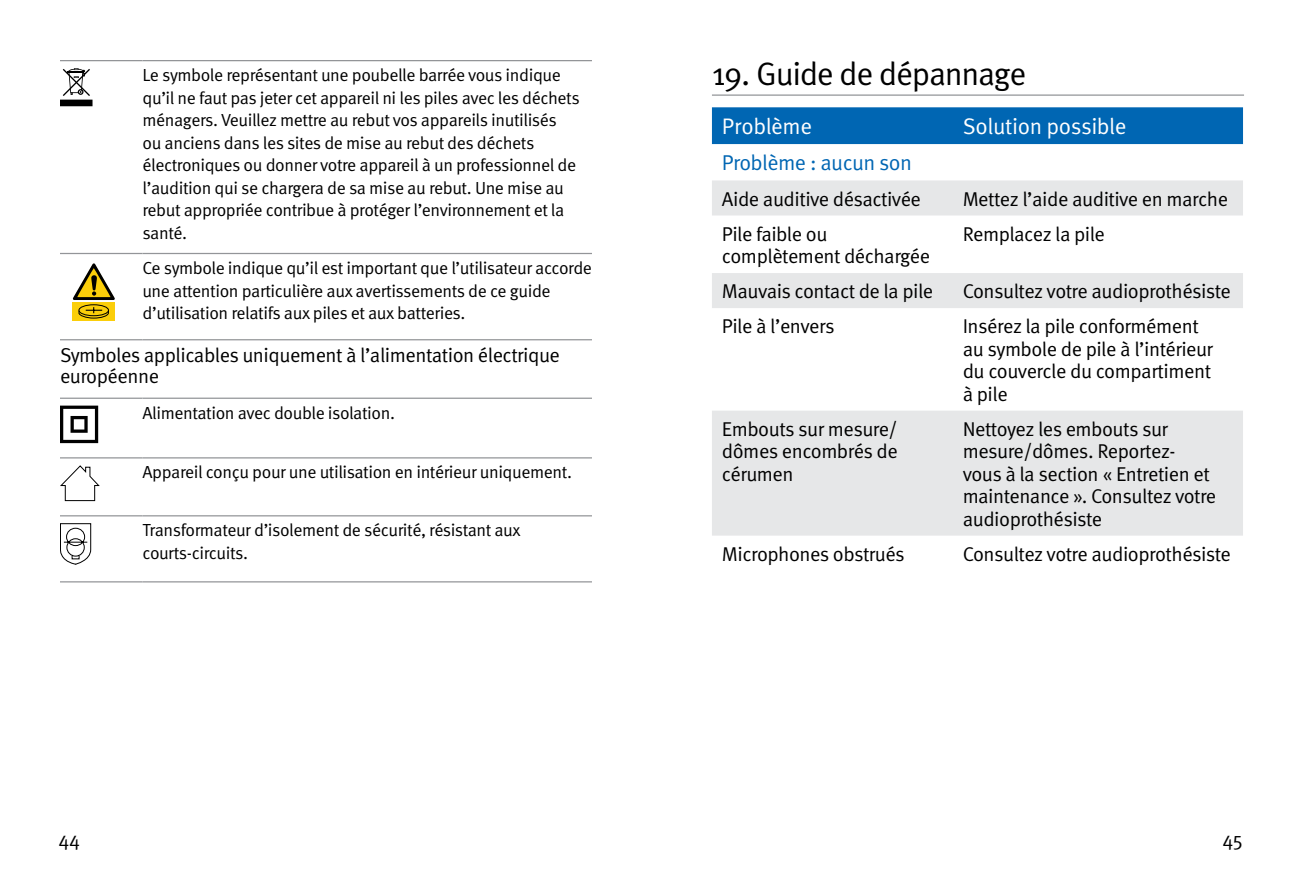
<style>
.page{position:relative;width:1304px;height:886px;background:#fff}
.page>*{position:absolute;margin:0;border:0;box-sizing:border-box;transform-origin:0 0}
.t1{font:32.5px "Meta Pro Norm";letter-spacing:-.045em;color:#000}
.t2{font:22.5px "Meta Pro Norm";letter-spacing:-.02em;color:#fff}
.t3{font:21.5px "Meta Pro Norm";letter-spacing:-.025em;color:#0066b3}
.t4{font:20px/22.5px "Meta Pro Norm";letter-spacing:-.025em;color:#000}
.t5{font:17.5px/22.5px "Meta Pro Norm";letter-spacing:-.025em;color:#000}
</style>
<div class="page">
<hr style="left:712px;top:94px;width:532px;height:2px;background:#939598">
<div style="left:712px;top:107px;width:531px;height:37px;background:#0066b3"></div>
<svg style="left:712px;top:180px;width:531px;height:356px;fill:#e6e7e8"></svg>
<hr style="left:60px;top:60px;width:82px;height:1px;background:#939598">
<hr style="left:142px;top:60px;width:450px;height:1px;background:#939598">
<hr style="left:60px;top:398px;width:82px;height:1px;background:#939598">
<hr style="left:142px;top:398px;width:450px;height:1px;background:#939598">
<hr style="left:60px;top:457px;width:82px;height:1px;background:#939598">
<hr style="left:142px;top:457px;width:450px;height:1px;background:#939598">
<hr style="left:60px;top:515px;width:82px;height:1px;background:#939598">
<hr style="left:142px;top:515px;width:450px;height:1px;background:#939598">
<hr style="left:60px;top:581px;width:82px;height:1px;background:#939598">
<hr style="left:142px;top:581px;width:450px;height:1px;background:#939598">
<hr style="left:60px;top:253px;width:82px;height:1px;background:#939598">
<hr style="left:142px;top:253px;width:450px;height:1px;background:#939598">
<hr style="left:60px;top:339px;width:82px;height:1px;background:#939598">
<hr style="left:142px;top:339px;width:450px;height:1px;background:#939598">
<svg style="left:63px;top:68px;width:27px;height:28px"></svg>
<div style="left:60px;top:100px;width:33px;height:6px;background:#000"></div>
<div style="left:73px;top:303px;width:42px;height:18px;background:#fbce0a"></div>
<svg style="left:73px;top:263px;width:42px;height:56px"></svg>
<svg style="left:60px;top:406px;width:38px;height:37px"></svg>
<svg style="left:60px;top:465px;width:40px;height:36px"></svg>
<svg style="left:60px;top:523px;width:31px;height:42px"></svg>
<p class="t5" style="left:142px;top:63px;width:439px">Le symbole représentant une poubelle barrée vous indique qu’il ne faut pas jeter cet appareil ni les piles avec les déchets ménagers. Veuillez mettre au rebut vos appareils inutilisés ou anciens dans les sites de mise au rebut des déchets électroniques ou donner votre appareil à un professionnel de l’audition qui se chargera de sa mise au rebut. Une mise au rebut appropriée contribue à protéger l’environnement et la santé.</p>
<p class="t5" style="left:142px;top:256px;width:451px">Ce symbole indique qu’il est important que l’utilisateur accorde une attention particulière aux avertissements de ce guide d’utilisation relatifs aux piles et aux batteries.</p>
<p class="t4" style="left:60px;top:343px;width:502px;line-height:21.2px">Symboles applicables uniquement à l’alimentation électrique européenne</p>
<p class="t5" style="left:142px;top:400px;width:254px">Alimentation avec double isolation.</p>
<p class="t5" style="left:142px;top:460px;width:431px">Appareil conçu pour une utilisation en intérieur uniquement.</p>
<p class="t5" style="left:142px;top:518px;width:380px">Transformateur d’isolement de sécurité, résistant aux courts-circuits.</p>
<h1 class="t1" style="left:712px;top:49px;width:316px">19. Guide de dépannage</h1>
<p class="t2" style="left:722px;top:109px;width:92px">Problème</p>
<p class="t2" style="left:963px;top:109px;width:165px">Solution possible</p>
<p class="t3" style="left:722px;top:147px;width:192px">Problème : aucun son</p>
<p class="t4" style="left:722px;top:186px;width:201px">Aide auditive désactivée</p>
<p class="t4" style="left:963px;top:186px;width:267px">Mettez l’aide auditive en marche</p>
<p class="t4" style="left:722px;top:221px;width:210px">Pile faible ou complètement déchargée</p>
<p class="t4" style="left:963px;top:221px;width:144px">Remplacez la pile</p>
<p class="t4" style="left:722px;top:279px;width:213px">Mauvais contact de la pile</p>
<p class="t4" style="left:963px;top:279px;width:270px">Consultez votre audioprothésiste</p>
<p class="t4" style="left:722px;top:314px;width:114px">Pile à l’envers</p>
<p class="t4" style="left:963px;top:314px;width:252px">Insérez la pile conformément au symbole de pile à l’intérieur du couvercle du compartiment à pile</p>
<p class="t4" style="left:722px;top:416px;width:177px;text-align:justify">Embouts sur mesure/ dômes encombrés de cérumen</p>
<p class="t4" style="left:963px;top:416px;width:255px">Nettoyez les embouts sur mesure/dômes. Reportez&shy;vous à la section « Entretien et maintenance ». Consultez votre audioprothésiste</p>
<p class="t4" style="left:722px;top:541px;width:184px">Microphones obstrués</p>
<p class="t4" style="left:963px;top:541px;width:270px">Consultez votre audioprothésiste</p>
<p class="t4" style="left:58px;top:826px;width:23px">44</p>
<p class="t4" style="left:1222px;top:826px;width:22px">45</p>
</div>
